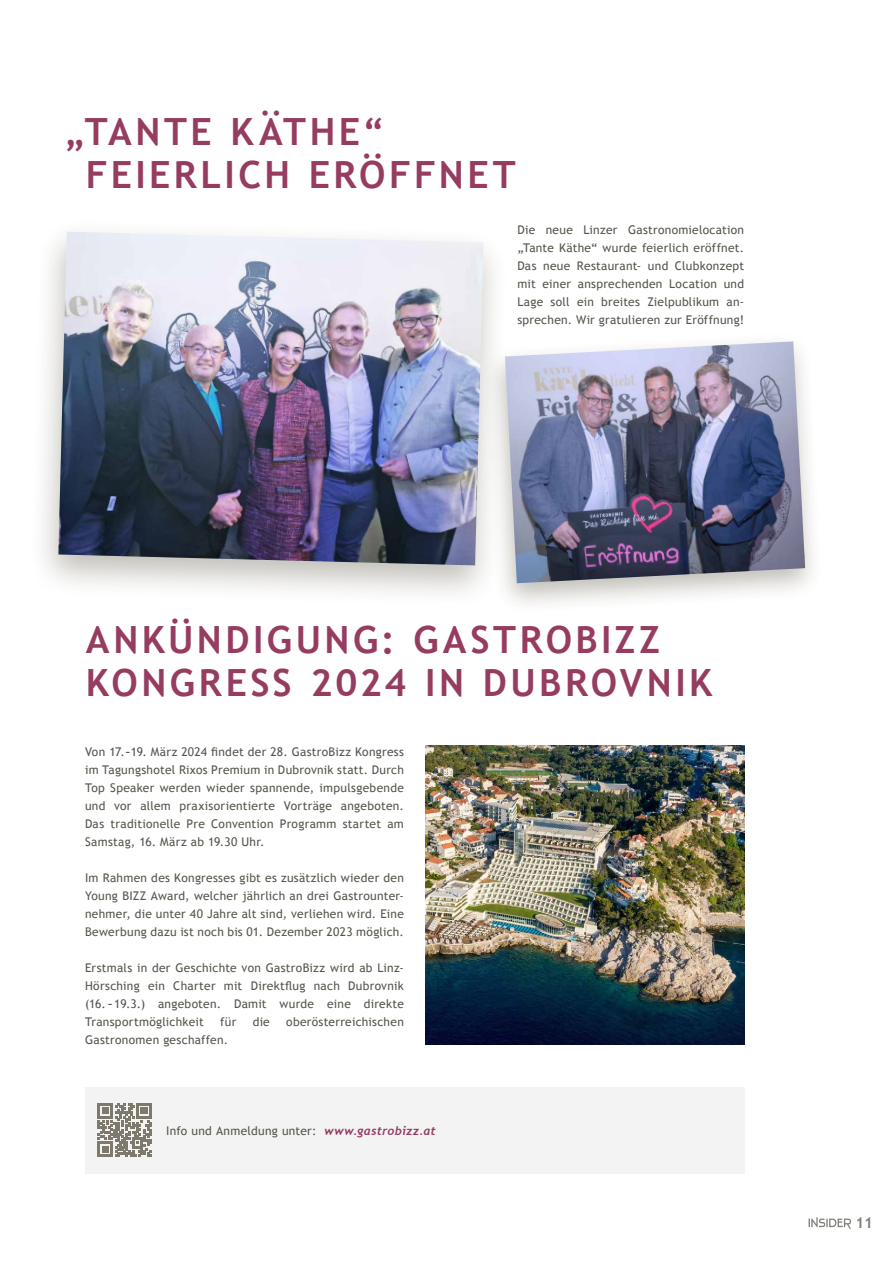
<style>
.page{position:relative;width:893px;height:1263px;background:#fff}
.page>*{position:absolute;margin:0;border:0;box-sizing:border-box;transform-origin:0 0}
.t1{font:700 37.5px/43.5px "Trebuchet MS";letter-spacing:.09em;color:#963c61}
.t2{font:700 15px "Trebuchet MS";color:#81807a}
.t3{font:12px/18px "Trebuchet MS";letter-spacing:.02em;color:#57544b;text-align:justify}
.s1{font-weight:700}
.s2{font-family:"Trebuchet";font-weight:700;font-style:italic;color:#963c61}
</style>
<div class="page">
<div style="left:28px;top:219px;width:481px;height:389px;background:#2f2912;opacity:.3"></div>
<img style="left:58px;top:232px;width:426px;height:333px">
<div style="left:483px;top:332px;width:341px;height:283px;background:#2f2912;opacity:.3"></div>
<img style="left:505px;top:341px;width:300px;height:242px">
<img style="left:425px;top:746px;width:319px;height:298px">
<div style="left:85px;top:1087px;width:659px;height:87px;background:#f3f3f3"></div>
<svg style="left:98px;top:1103px;width:54px;height:54px"></svg>
<svg style="left:809px;top:1217px;width:42px;height:12px"></svg>
<h1 class="t1" style="left:86px;top:110px;width:431px;text-indent:-21px">„TANTE KÄTHE“<br>FEIERLICH ERÖFFNET</h1>
<p class="t3" style="left:517px;top:221px;width:228px">Die neue Linzer Gastronomielocation „Tante Käthe“ wurde feierlich eröffnet.<br>Das neue Restaurant- und Clubkonzept mit einer ansprechenden Location und Lage soll ein breites Zielpublikum an&shy;sprechen. Wir gratulieren zur Eröffnung!</p>
<h1 class="t1" style="left:86px;top:618px;width:628px">ANKÜNDIGUNG: GASTROBIZZ<br>KONGRESS 2024 IN DUBROVNIK</h1>
<p class="t3" style="left:85px;top:743px;width:320px">Von 17.<span class="s1">–</span>19. März 2024 findet der 28. GastroBizz Kongress im Tagungshotel Rixos Premium in Dubrovnik statt. Durch Top Speaker werden wieder spannende, impulsgebende und vor allem praxisorientierte Vorträge angeboten.<br>Das traditionelle Pre Convention Programm startet am Samstag, 16. März ab 19.30 Uhr.</p>
<p class="t3" style="left:85px;top:869px;width:320px">Im Rahmen des Kongresses gibt es zusätzlich wieder den Young BIZZ Award, welcher jährlich an drei Gastrounter&shy;nehmer, die unter 40 Jahre alt sind, verliehen wird. Eine Bewerbung dazu ist noch bis 01. Dezember 2023 möglich.</p>
<p class="t3" style="left:85px;top:959px;width:320px">Erstmals in der Geschichte von GastroBizz wird ab Linz-Hörsching ein Charter mit Direktflug nach Dubrovnik (16. <span class="s1">–</span> 19.3.) angeboten. Damit wurde eine direkte Transportmöglichkeit</p>
<p class="t3" style="left:220px;top:1013px;width:18px">für</p>
<p class="t3" style="left:253px;top:1013px;width:19px">die</p>
<p class="t3" style="left:286px;top:1013px;width:119px">oberösterreichischen</p>
<p class="t3" style="left:85px;top:1031px;width:145px">Gastronomen geschaffen.</p>
<p class="t3" style="left:166px;top:1122px;width:271px">Info und Anmeldung unter: <span class="s2">www.gastrobizz.at</span></p>
<p class="t2" style="left:855px;top:1213px;width:19px">11</p>
</div>
